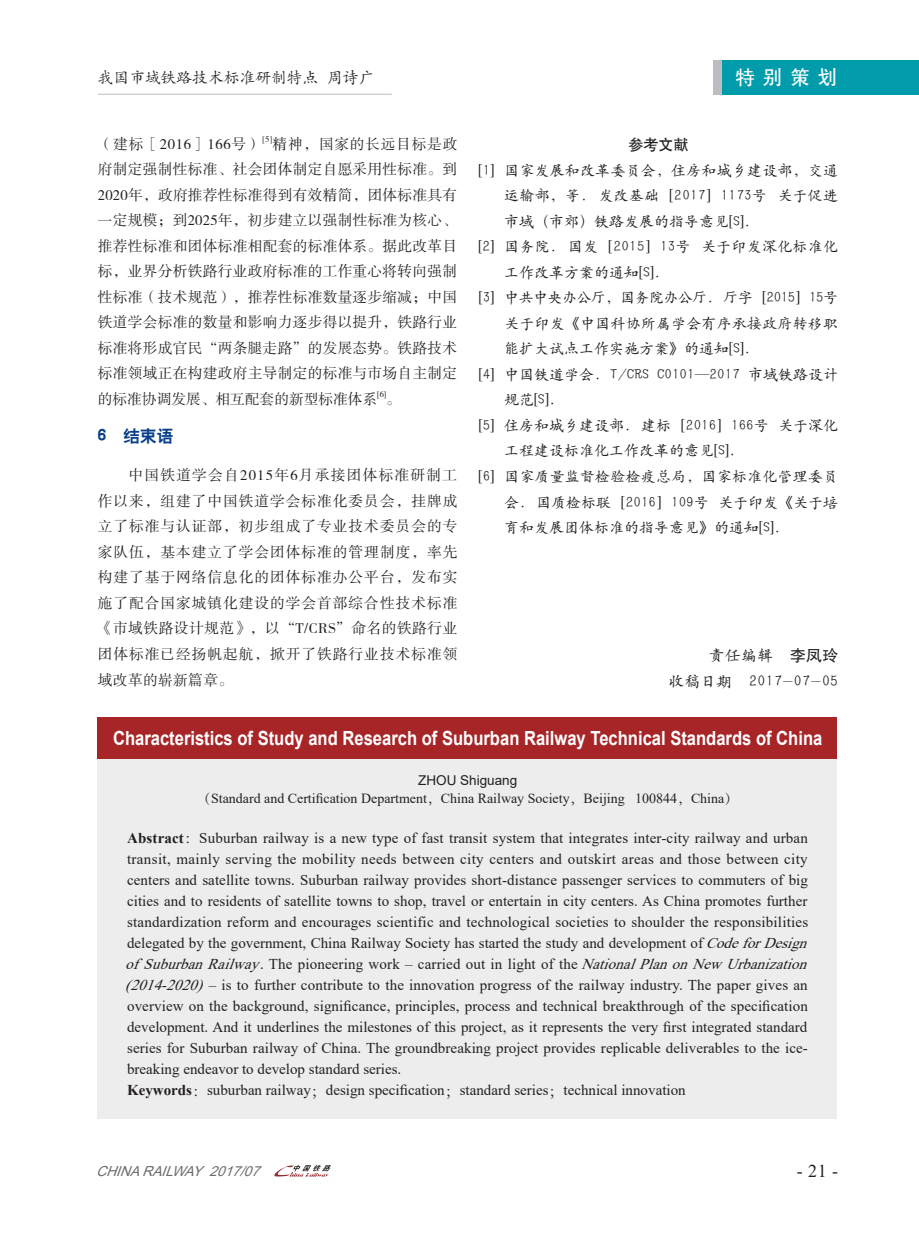
<style>
.page{position:relative;width:919px;height:1238px;background:#fff}
.page>*{position:absolute;margin:0;border:0;box-sizing:border-box;transform-origin:0 0}
.t1{font:700 19.5px "Arial";color:#fff;scale:.85 1}
.t2{font:19.5px "H Yb 1 gj";color:#fff}
.t3{font:18px "Times New Roman";color:#231f20}
.t4{font:16.8px "H Yb 2 gj";color:#083e89}
.t5{font:15.75px/25.5px "H Yc 1 gj";letter-spacing:.025em;color:#231f20;text-align:right}
.t6{font:15.75px "FZKTJW GB1 0";color:#231f20}
.t7{font:15px/21px "Times New Roman";letter-spacing:.005em;color:#231f20}
.t8{font:15px "H Yc 1 gj";color:#231f20}
.t9{font:15px "H Yc 1 gj";letter-spacing:-.035em;color:#231f20}
.t10{font:15px "H Yb 1 gj";color:#231f20}
.t11{font:14.7px/25.5px "FZSSJW GB1 0";letter-spacing:.025em;color:#231f20;text-align:justify}
.t12{font:14.7px "FZSSJW GB1 0";letter-spacing:.05em;color:#231f20}
.t13{font:13.95px "Times New Roman";color:#231f20}
.t14{font:italic 13.8px "Arial";color:#6c6d70}
.t15{font:13.5px "Arial";color:#231f20}
.t16{font:8.55px "FZSSJW GB1 0";color:#231f20}
.s1{font-family:"FZHTJW GB1 0"}
.s2{font-family:"Adobe Song Std";font-weight:300}
.s3{font-weight:700}
.s4{font-style:italic}
</style>
<div class="page">
<div style="left:713px;top:61px;width:10px;height:34px;background:#bcbdc0"></div>
<div style="left:722px;top:61px;width:196px;height:34px;background:#009cac"></div>
<div style="left:98px;top:749px;width:739px;height:369px;background:#ededee"></div>
<div style="left:98px;top:716px;width:739px;height:42px;background:#a72427"></div>
<svg style="left:274px;top:1165px;width:57px;height:11px"></svg>
<hr style="left:98px;top:94px;width:293px;height:1px;background:#bcbdc0">
<p class="t6" style="left:98px;top:70px;width:278px">我国市域铁路技术标准研制特点 周诗广</p>
<p class="t12" style="left:98px;top:136px;width:165px">（建标［2016］166号）</p>
<p class="t16" style="left:262px;top:134px;width:11px">[5]</p>
<p class="t11" style="left:98px;top:132px;width:361px;text-indent:175px">精神，国家的长远目标是政府制定强制性标准、社会团体制定自愿采用性标准。到2020年，政府推荐性标准得到有效精简，团体标准具有一定规模；到2025年，初步建立以强制性标准为核心、推荐性标准和团体标准相配套的标准体系。据此改革目标，业界分析铁路行业政府标准的工作重心将转向强制性标准（技术规范），推荐性标准数量逐步缩减；中国铁道学会标准的数量和影响力逐步得以提升，铁路行业标准将形成官民“两条腿走路”的发展态势。铁路技术标准领域正在构建政府主导制定的标准与市场自主制定的标准协调发展、相互配套的新型标准体系</p>
<p class="t16" style="left:377px;top:389px;width:10px">[6]</p>
<p class="t11" style="left:386px;top:387px;width:16px">。</p>
<p class="t4" style="left:98px;top:427px;width:77px">6 结束语</p>
<p class="t11" style="left:98px;top:463px;width:361px;text-indent:31px">中国铁道学会自2015年6月承接团体标准研制工作以来，组建了中国铁道学会标准化委员会，挂牌成立了标准与认证部，初步组成了专业技术委员会的专家队伍，基本建立了学会团体标准的管理制度，率先构建了基于网络信息化的团体标准办公平台，发布实施了配合国家城镇化建设的学会首部综合性技术标准《市域铁路设计规范》，以“T/CRS”命名的铁路行业团体标准已经扬帆起航，掀开了铁路行业技术标准领域改革的崭新篇章。</p>
<h1 class="t2" style="left:735px;top:68px;width:104px">特别策划</h1>
<p class="t10" style="left:628px;top:137px;width:61px">参考文献</p>
<p class="t8" style="left:478px;top:163px;width:361px">[1] 国家发展和改革委员会，住房和城乡建设部，交通</p>
<p class="t8" style="left:504px;top:188px;width:335px">运输部，等. 发改基础［2017］1173号 关于促进</p>
<p class="t8" style="left:504px;top:214px;width:249px">市域（市郊）铁路发展的指导意见[S].</p>
<p class="t8" style="left:478px;top:239px;width:361px">[2] 国务院. 国发［2015］13号 关于印发深化标准化</p>
<p class="t8" style="left:504px;top:265px;width:159px">工作改革方案的通知[S].</p>
<p class="t9" style="left:478px;top:290px;width:361px">[3] 中共中央办公厅，国务院办公厅. 厅字［2015］15号</p>
<p class="t8" style="left:504px;top:316px;width:335px">关于印发《中国科协所属学会有序承接政府转移职</p>
<p class="t8" style="left:504px;top:341px;width:249px">能扩大试点工作实施方案》的通知[S].</p>
<p class="t8" style="left:478px;top:367px;width:361px">[4] 中国铁道学会. T/CRS C0101—2017 市域铁路设计</p>
<p class="t8" style="left:504px;top:392px;width:54px">规范[S].</p>
<p class="t8" style="left:478px;top:418px;width:361px">[5] 住房和城乡建设部. 建标［2016］166号 关于深化</p>
<p class="t8" style="left:504px;top:443px;width:234px">工程建设标准化工作改革的意见[S].</p>
<p class="t8" style="left:478px;top:469px;width:361px">[6] 国家质量监督检验检疫总局，国家标准化管理委员</p>
<p class="t8" style="left:504px;top:494px;width:335px">会. 国质检标联［2016］109号 关于印发《关于培</p>
<p class="t8" style="left:504px;top:520px;width:279px">育和发展团体标准的指导意见》的通知[S].</p>
<p class="t5" style="left:668px;top:642px;width:171px">责任编辑 <span class="s1">李凤玲<br></span>收稿日期 2017-07-05</p>
<h1 class="t1" style="left:113px;top:724px;width:836px">Characteristics of Study and Research of Suburban Railway Technical Standards of China</h1>
<p class="t15" style="left:418px;top:770px;width:101px">ZHOU Shiguang</p>
<p class="t13" style="left:197px;top:788px;width:542px"><span class="s2">（</span>Standard and Certification Department<span class="s2">，</span>China Railway Society<span class="s2">，</span>Beijing 100844<span class="s2">，</span>China<span class="s2">）</span></p>
<p class="t7" style="left:125px;top:826px;width:689px"><span class="s3">Abstract</span><span class="s2">：</span>Suburban railway is a new type of fast transit system that integrates inter-city railway and urban transit, mainly serving the mobility needs between city centers and outskirt areas and those between city centers and satellite towns. Suburban railway provides short-distance passenger services to commuters of big cities and to residents of satellite towns to shop, travel or entertain in city centers. As China promotes further standardization reform and encourages scientific and technological societies to shoulder the responsibilities delegated by the government, China Railway Society has started the study and development of <span class="s4">CodeforDesign ofSuburbanRailway</span> . T h e p i o n e e r i n g w o r k – c a r r i e d o u t i n l i g h t o f t h e <span class="s4">NationalPlanonNewUrbanization (2014-2020)</span>– is to further contribute to the innovation progress of the railway industry. The paper gives an overview on the background, significance, principles, process and technical breakthrough of the specification development. And it underlines the milestones of this project, as it represents the very first integrated standard series for Suburban railway of China. The groundbreaking project provides replicable deliverables to the ice&shy;breaking endeavor to develop standard series.<br><span class="s3">Keywords</span><span class="s2">：</span>suburban railway<span class="s2">；</span>design specification<span class="s2">；</span>standard series<span class="s2">；</span>technical innovation</p>
<p class="t14" style="left:96px;top:1161px;width:171px">CHINARAILWAY2017/07</p>
<p class="t3" style="left:796px;top:1157px;width:43px">- 21 -</p>
</div>
